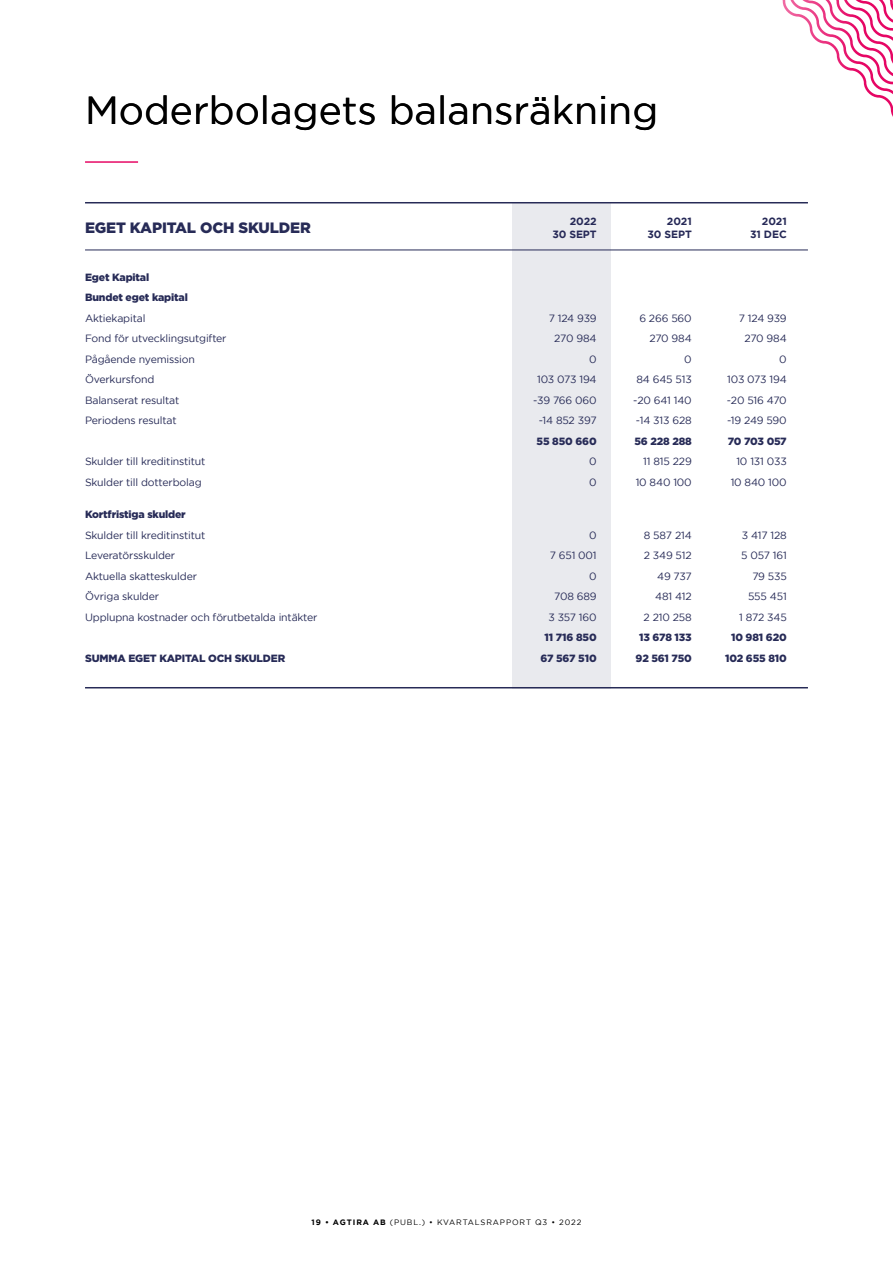
<style>
.page{position:relative;width:893px;height:1263px;background:#fff}
.page>*{position:absolute;margin:0;border:0;box-sizing:border-box;transform-origin:0 0}
.t1{font:39px "Gotham";color:#000}
.t2{font:900 15px "Gotham";letter-spacing:-.01em;color:#272b57}
.t3{font:10.5px/20.5px "Gotham";letter-spacing:-.015em;color:#272b57;text-align:right}
.t4{font:900 10.5px/20.5px "Gotham";letter-spacing:-.015em;color:#272b57;text-align:center}
.t5{font:700 10.5px/12.8px "Gotham";letter-spacing:-.01em;color:#262957;text-align:right}
.t6{font:7.8px "Gotham";letter-spacing:.11em;color:#000}
.s1{font-weight:700}
</style>
<div class="page">
<hr style="left:85px;top:161px;width:53px;height:2px;background:#e60965">
<hr style="left:85px;top:202px;width:723px;height:1px;background:#272b57">
<hr style="left:85px;top:250px;width:723px;height:1px;background:#272b57">
<hr style="left:85px;top:687px;width:723px;height:1px;background:#272b57">
<div style="left:512px;top:202px;width:98px;height:486px;background:#e9eaee"></div>
<svg style="left:782px;top:0;width:111px;height:117px"></svg>
<h1 class="t1" style="left:85px;top:89px;width:575px">Moderbolagets balansräkning</h1>
<h2 class="t2" style="left:85px;top:219px;width:227px">EGET KAPITAL OCH SKULDER</h2>
<p class="t4" style="left:85px;top:266px;width:104px;text-align:left">Eget Kapital<br>Bundet eget kapital</p>
<p class="t3" style="left:85px;top:307px;width:143px;text-align:left">Aktiekapital<br>Fond för utvecklingsutgifter<br>Pågående nyemission<br>Överkursfond<br>Balanserat resultat<br>Periodens resultat</p>
<p class="t3" style="left:85px;top:451px;width:122px;text-align:left">Skulder till kreditinstitut<br>Skulder till dotterbolag</p>
<p class="t4" style="left:85px;top:504px;width:102px">Kortfristiga skulder</p>
<p class="t3" style="left:85px;top:525px;width:234px;text-align:left">Skulder till kreditinstitut<br>Leveratörsskulder<br>Aktuella skatteskulder<br>Övriga skulder<br>Upplupna kostnader och förutbetalda intäkter</p>
<p class="t4" style="left:85px;top:647px;width:202px">SUMMA EGET KAPITAL OCH SKULDER</p>
<p class="t5" style="left:552px;top:215px;width:46px">2022<br>30 SEPT</p>
<p class="t3" style="left:533px;top:307px;width:65px">7 124 939<br>270 984<br>0<br>103 073 194 -39 766 060 -14 852 397</p>
<p class="t4" style="left:537px;top:430px;width:62px">55 850 660</p>
<p class="t3" style="left:589px;top:451px;width:9px;text-align:left">0<br>0</p>
<p class="t3" style="left:548px;top:525px;width:50px">0<br>7 651 001<br>0<br>708 689<br>3 357 160</p>
<p class="t4" style="left:540px;top:627px;width:58px">11 716 850<br>67 567 510</p>
<p class="t5" style="left:647px;top:215px;width:46px">2021<br>30 SEPT</p>
<p class="t3" style="left:633px;top:308px;width:60px">6 266 560<br>270 984<br>0<br>84 645 513 -20 641 140 -14 313 628</p>
<p class="t4" style="left:634px;top:430px;width:59px">56 228 288</p>
<p class="t3" style="left:636px;top:451px;width:58px">11 815 229<br>10 840 100</p>
<p class="t3" style="left:644px;top:525px;width:50px">8 587 214<br>2 349 512<br>49 737<br>481 412<br>2 210 258</p>
<p class="t4" style="left:636px;top:627px;width:58px">13 678 133<br>92 561 750</p>
<p class="t5" style="left:750px;top:215px;width:38px">2021<br>31 DEC</p>
<p class="t3" style="left:727px;top:308px;width:61px">7 124 939<br>270 984<br>0<br>103 073 194 -20 516 470 -19 249 590</p>
<p class="t4" style="left:728px;top:431px;width:60px">70 703 057</p>
<p class="t3" style="left:731px;top:451px;width:58px;text-align:center">10 131 033<br>10 840 100</p>
<p class="t3" style="left:739px;top:525px;width:49px">3 417 128<br>5 057 161<br>79 535<br>555 451<br>1 872 345</p>
<p class="t4" style="left:725px;top:627px;width:63px">10 981 620<br>102 655 810</p>
<p class="t6" style="left:312px;top:1218px;width:271px"><span class="s1">19 • AGTIRA AB</span> (PUBL.) • KVARTALSRAPPORT Q3 • 2022</p>
</div>
